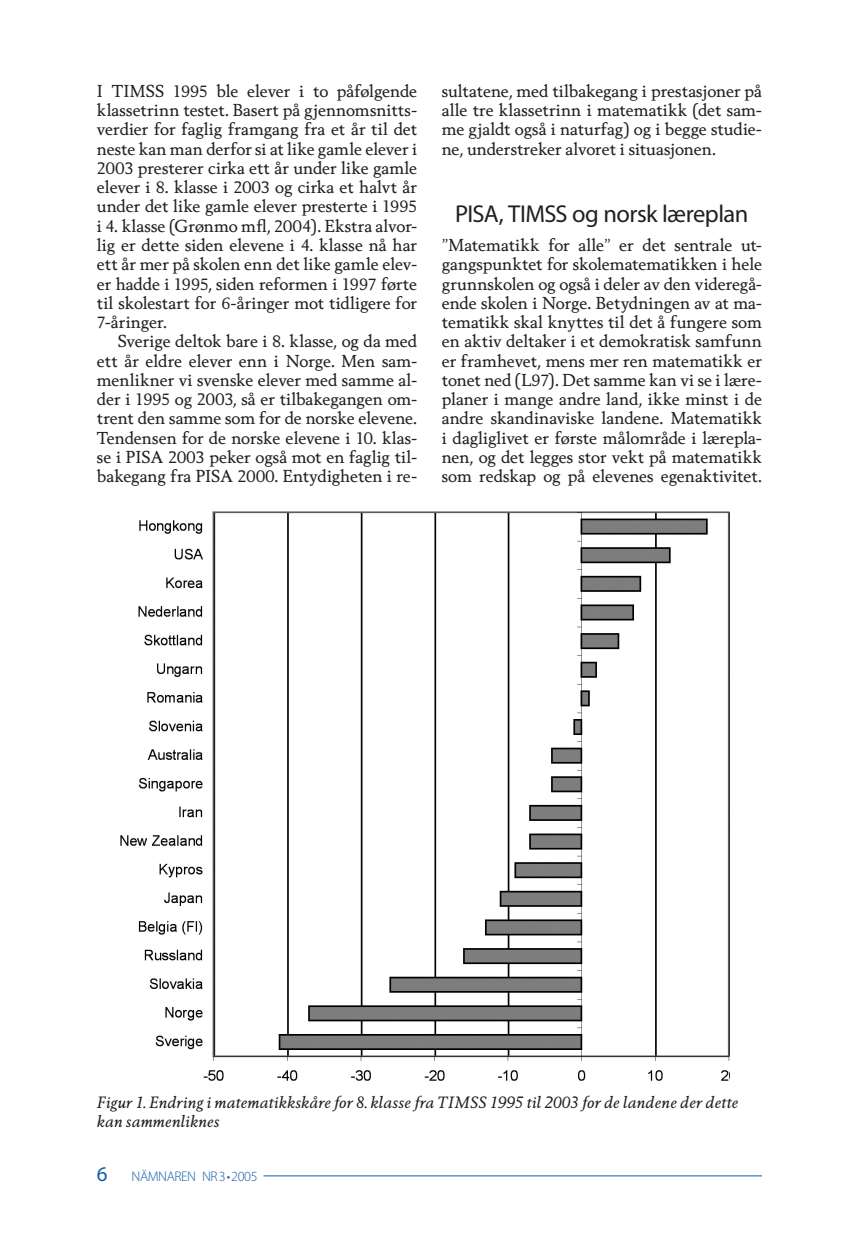
<style>
.page{position:relative;width:859px;height:1241px;background:#fff}
.page>*{position:absolute;margin:0;border:0;box-sizing:border-box;transform-origin:0 0}
.t1{font:24.5px "Myriad Pro";letter-spacing:-.025em;color:#231f20}
.t2{font:16.62px/19.2px "Berling Nova Text Pro";letter-spacing:-.005em;color:#231f20;text-align:justify}
.t3{font:italic 15.75px/19.2px "Berling Nova Text Pro";letter-spacing:.005em;color:#231f20}
.t4{font:300 14px "Myriad Pro";letter-spacing:-.03em;color:#135cab}
.s1{font-weight:400;font-size:21px}
</style>
<div class="page">
<hr style="left:263px;top:1175px;width:498px;height:1px;background:#135cab">
<img style="left:120px;top:512px;width:609px;height:569px">
<p class="t2" style="left:97px;top:81px;width:321px">I TIMSS 1995 ble elever i to påfølgende klassetrinn testet. Basert på gjennomsnitts&shy;verdier for faglig framgang fra et år til det neste kan man derfor si at like gamle elever i 2003 presterer cirka ett år under like gamle elever i 8. klasse i 2003 og cirka et halvt år under det like gamle elever presterte i 1995 i 4. klasse (Grønmo mfl, 2004). Ekstra alvor&shy;lig er dette siden elevene i 4. klasse nå har ett år mer på skolen enn det like gamle elev&shy;er hadde i 1995, siden reformen i 1997 førte til skolestart for 6-åringer mot tidligere for 7-åringer.</p>
<p class="t2" style="left:97px;top:331px;width:321px;text-indent:21px">Sverige deltok bare i 8. klasse, og da med ett år eldre elever enn i Norge. Men sam&shy;menlikner vi svenske elever med samme al&shy;der i 1995 og 2003, så er tilbakegangen om&shy;trent den samme som for de norske elevene.<br>Tendensen for de norske elevene i 10. klas&shy;se i PISA 2003 peker også mot en faglig til&shy;bakegang fra PISA 2000. Entydigheten i re-</p>
<p class="t2" style="left:441px;top:81px;width:321px">sultatene, med tilbakegang i prestasjoner på alle tre klassetrinn i matematikk (det sam&shy;me gjaldt også i naturfag) og i begge studie&shy;ne, understreker alvoret i situasjonen.</p>
<h1 class="t1" style="left:455px;top:200px;width:294px">PISA, TIMSS og norsk læreplan</h1>
<p class="t2" style="left:441px;top:235px;width:321px">”Matematikk for alle” er det sentrale ut&shy;gangspunktet for skolematematikken i hele grunnskolen og også i deler av den videregå&shy;ende skolen i Norge. Betydningen av at ma&shy;tematikk skal knyttes til det å fungere som en aktiv deltaker i et demokratisk samfunn er framhevet, mens mer ren matematikk er tonet ned (L97). Det samme kan vi se i lære&shy;planer i mange andre land, ikke minst i de andre skandinaviske landene. Matematikk i dagliglivet er første målområde i lærepla&shy;nen, og det legges stor vekt på matematikk som redskap og på elevenes egenaktivitet.</p>
<p class="t3" style="left:97px;top:1092px;width:643px">Figur 1. Endring i matematikkskåre for 8. klasse fra TIMSS 1995 til 2003 for de landene der dette kan sammenliknes</p>
<p class="t4" style="left:97px;top:1168px;width:162px"><span class="s1">6</span> NÄMNAREN NR 3 • 2005</p>
</div>
